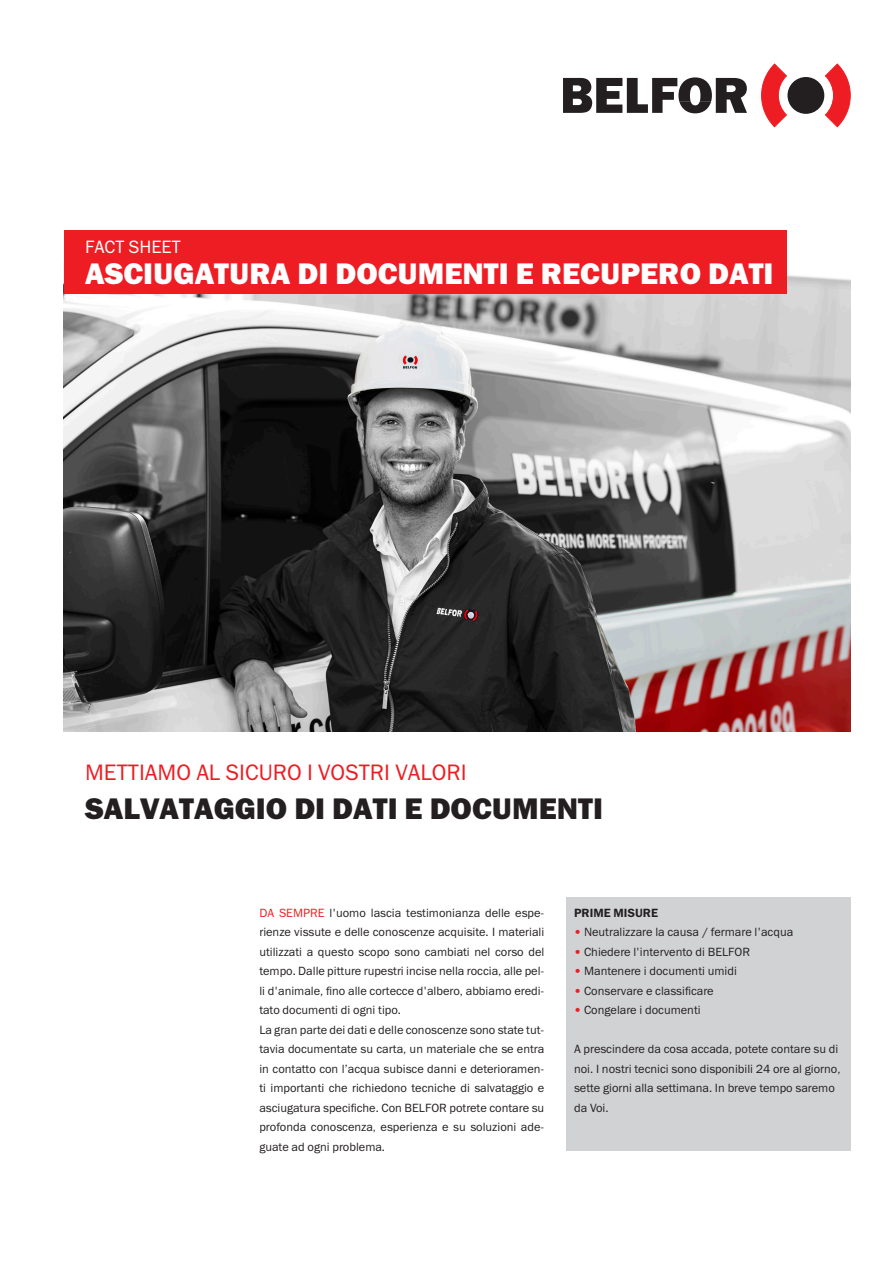
<style>
.page{position:relative;width:893px;height:1263px;background:#fff}
.page>*{position:absolute;margin:0;border:0;box-sizing:border-box;transform-origin:0 0}
.t1{font:30px "Franklin Gothic Heavy ITC";color:#fff}
.t2{font:30px "Franklin Gothic Heavy ITC";color:#231f20}
.t3{font:22.5px "Franklin Gothic Book ITC";color:#ee1d23}
.t4{font:18px "Franklin Gothic Book ITC";color:#fff}
.t5{font:12px/19.5px "Franklin Gothic Book ITC";color:#231f20}
.t6{font:12px "Franklin Gothic Demi ITC";color:#231f20}
.s1{color:#ee1d23}
</style>
<div class="page">
<img style="left:64px;top:275px;width:786px;height:456px">
<div style="left:566px;top:897px;width:284px;height:254px;background:#d1d2d4"></div>
<div style="left:64px;top:230px;width:723px;height:63px;background:#ee1d23"></div>
<svg style="left:563px;top:77px;width:184px;height:36px"></svg>
<div style="left:787px;top:77px;width:37px;height:37px;background:#231f20;border-radius:50%"></div>
<svg style="left:761px;top:64px;width:26px;height:63px"></svg>
<svg style="left:825px;top:64px;width:25px;height:63px"></svg>
<h3 class="t4" style="left:85px;top:235px;width:97px">FACT SHEET</h3>
<h1 class="t1" style="left:85px;top:255px;width:690px">ASCIUGATURA DI DOCUMENTI E RECUPERO DATI</h1>
<h2 class="t3" style="left:85px;top:758px;width:383px">METTIAMO AL SICURO I VOSTRI VALORI</h2>
<h1 class="t2" style="left:85px;top:790px;width:519px">SALVATAGGIO DI DATI E DOCUMENTI</h1>
<p class="t5" style="left:259px;top:902px;width:286px"><span class="s1">DA SEMPRE</span> l'uomo lascia testimonianza delle espe&shy;rienze vissute e delle conoscenze acquisite. I materiali utilizzati a questo scopo sono cambiati nel corso del tempo. Dalle pitture rupestri incise nella roccia, alle pel&shy;li d'animale, fino alle cortecce d'albero, abbiamo eredi&shy;tato documenti di ogni tipo.<br>La gran parte dei dati e delle conoscenze sono state tut&shy;tavia documentate su carta, un materiale che se entra in contatto con l’acqua subisce danni e deterioramen&shy;ti importanti che richiedono tecniche di salvataggio e asciugatura specifiche. Con BELFOR potrete contare su profonda conoscenza, esperienza e su soluzioni ade&shy;guate ad ogni problema.</p>
<p class="t6" style="left:574px;top:905px;width:86px">PRIME MISURE</p>
<p class="t5" style="left:574px;top:922px;width:221px"><span class="s1">•</span> Neutralizzare la causa / fermare l'acqua</p>
<p class="t5" style="left:574px;top:941px;width:177px"><span class="s1">•</span> Chiedere l'intervento di BELFOR</p>
<p class="t5" style="left:574px;top:961px;width:164px"><span class="s1">•</span> Mantenere i documenti umidi</p>
<p class="t5" style="left:574px;top:980px;width:141px"><span class="s1">•</span> Conservare e classificare</p>
<p class="t5" style="left:574px;top:1000px;width:128px"><span class="s1">•</span> Congelare i documenti</p>
<p class="t5" style="left:574px;top:1039px;width:268px">A prescindere da cosa accada, potete contare su di noi. I nostri tecnici sono disponibili 24 ore al giorno, sette giorni alla settimana. In breve tempo saremo da Voi.</p>
</div>
